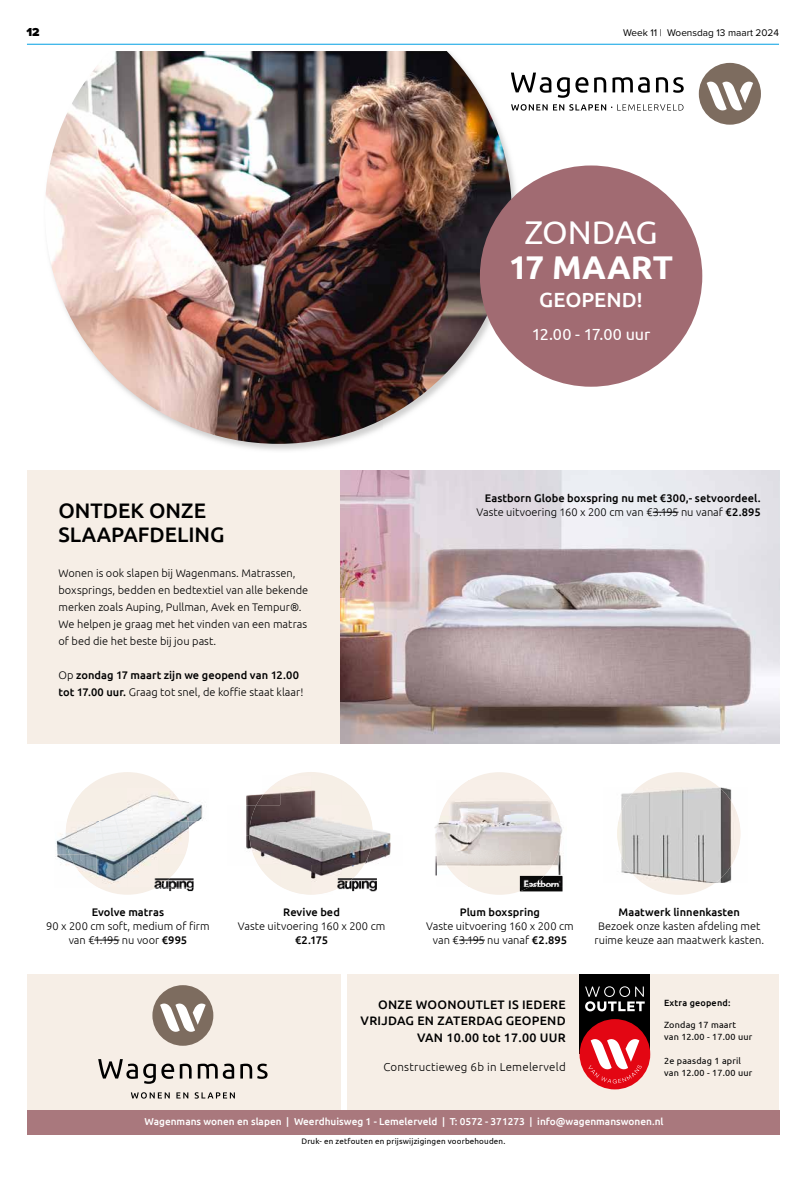
<style>
.page{position:relative;width:806px;height:1177px;background:#fff}
.page>*{position:absolute;margin:0;border:0;box-sizing:border-box;transform-origin:0 0}
.t1{font:700 32.8px "Ubuntu";color:#fff}
.t2{font:32.8px "Ubuntu";letter-spacing:-.025em;color:#fff}
.t3{font:500 21px/24px "Ubuntu";color:#000}
.t4{font:500 20.5px "Ubuntu";color:#fff}
.t5{font:16.1px "Ubuntu";letter-spacing:-.005em;color:#fff}
.t6{font:500 12.3px/16.7px "Ubuntu";letter-spacing:.02em;color:#000;text-align:right}
.t7{font:900 12px "Proxima Nova";color:#000}
.t8{font:300 11.5px "Ubuntu";letter-spacing:.02em;color:#000}
.t9{font:300 11px/17px "Ubuntu";color:#000;text-align:center}
.t10{font:500 11px/17px "Ubuntu";color:#000}
.t11{font:500 10px "Ubuntu";color:#fff}
.t12{font:10px "Proxima Nova";color:#000}
.t13{font:9px/12px "Ubuntu";letter-spacing:.02em;color:#000}
.t14{font:500 9px "Ubuntu";letter-spacing:.02em;color:#000}
.t15{font:8px "Ubuntu";letter-spacing:.02em;color:#000}
.s1{font-weight:300}
.s2{font-weight:500}
</style>
<div class="page">
<hr style="left:27px;top:44px;width:751px;height:1px;background:#009fe3">
<img style="left:45px;top:51px;width:466px;height:393px">
<div style="left:479px;top:165px;width:222px;height:222px;background:#a16b72;border-radius:50%"></div>
<div style="left:698px;top:63px;width:62px;height:62px;background:#7d6c5f;border-radius:50%"></div>
<svg style="left:706px;top:81px;width:46px;height:30px"></svg>
<svg style="left:511px;top:104px;width:172px;height:7px"></svg>
<svg style="left:510px;top:73px;width:59px;height:25px"></svg>
<svg style="left:575px;top:77px;width:31px;height:16px"></svg>
<svg style="left:612px;top:77px;width:37px;height:16px"></svg>
<svg style="left:656px;top:77px;width:27px;height:16px"></svg>
<div style="left:27px;top:470px;width:320px;height:273px;background:#f6eee6"></div>
<img style="left:340px;top:470px;width:438px;height:273px">
<div style="left:66px;top:772px;width:123px;height:122px;background:#f6eee6;border-radius:50%"></div>
<div style="left:616px;top:772px;width:124px;height:122px;background:#f6eee6;border-radius:50%"></div>
<img style="left:189px;top:804px;width:14px;height:17px">
<img style="left:55px;top:833px;width:11px;height:21px">
<img style="left:189px;top:821px;width:9px;height:6px">
<img style="left:57px;top:854px;width:12px;height:12px">
<img style="left:66px;top:788px;width:123px;height:66px">
<img style="left:69px;top:854px;width:85px;height:33px">
<div style="left:437px;top:772px;width:123px;height:122px;background:#f6eee6;border-radius:50%"></div>
<img style="left:434px;top:825px;width:3px;height:26px">
<img style="left:560px;top:824px;width:3px;height:19px">
<img style="left:435px;top:851px;width:5px;height:25px">
<img style="left:558px;top:851px;width:5px;height:35px">
<img style="left:440px;top:781px;width:118px;height:35px">
<img style="left:437px;top:816px;width:123px;height:35px">
<img style="left:440px;top:851px;width:90px;height:35px">
<img style="left:530px;top:851px;width:28px;height:24px">
<img style="left:246px;top:794px;width:10px;height:11px">
<img style="left:246px;top:805px;width:3px;height:30px">
<img style="left:372px;top:827px;width:19px;height:34px">
<img style="left:246px;top:835px;width:3px;height:14px">
<img style="left:352px;top:878px;width:25px;height:14px">
<img style="left:256px;top:780px;width:24px;height:25px">
<img style="left:280px;top:775px;width:62px;height:30px">
<img style="left:342px;top:780px;width:24px;height:25px">
<img style="left:249px;top:805px;width:123px;height:59px">
<img style="left:258px;top:864px;width:22px;height:22px">
<img style="left:280px;top:864px;width:62px;height:30px">
<img style="left:342px;top:864px;width:22px;height:12px">
<div style="left:27px;top:974px;width:313px;height:135px;background:#f6eee6"></div>
<div style="left:27px;top:1109px;width:751px;height:25px;background:#a9787d"></div>
<div style="left:347px;top:974px;width:431px;height:135px;background:#f6eee6"></div>
<div style="left:152px;top:985px;width:61px;height:60px;background:#7d6c5f;border-radius:50%"></div>
<svg style="left:160px;top:1003px;width:45px;height:29px"></svg>
<svg style="left:98px;top:1059px;width:76px;height:24px"></svg>
<svg style="left:180px;top:1063px;width:11px;height:15px"></svg>
<svg style="left:198px;top:1063px;width:19px;height:15px"></svg>
<svg style="left:223px;top:1063px;width:11px;height:15px"></svg>
<svg style="left:240px;top:1063px;width:27px;height:15px"></svg>
<svg style="left:131px;top:1092px;width:39px;height:6px"></svg>
<svg style="left:176px;top:1092px;width:12px;height:6px"></svg>
<svg style="left:194px;top:1092px;width:41px;height:6px"></svg>
<div style="left:579px;top:974px;width:70px;height:80px;background:#000"></div>
<svg style="left:585px;top:986px;width:59px;height:25px"></svg>
<div style="left:579px;top:1019px;width:70px;height:70px;background:#e30613;border-radius:50%"></div>
<svg style="left:588px;top:1039px;width:53px;height:44px"></svg>
<svg style="left:652px;top:512px;width:26px;height:1px"></svg>
<svg style="left:459px;top:939px;width:25px;height:1px"></svg>
<svg style="left:94px;top:939px;width:25px;height:1px"></svg>
<img style="left:616px;top:787px;width:124px;height:95px">
<img style="left:154px;top:887px;width:39px;height:4px">
<img style="left:171px;top:878px;width:22px;height:9px">
<img style="left:154px;top:878px;width:17px;height:9px">
<img style="left:337px;top:878px;width:39px;height:13px">
<img style="left:337px;top:876px;width:18px;height:12px">
<img style="left:531px;top:886px;width:31px;height:5px">
<svg style="left:519px;top:886px;width:12px;height:5px"></svg>
<img style="left:543px;top:875px;width:19px;height:11px">
<img style="left:519px;top:875px;width:24px;height:11px">
<p class="t7" style="left:26px;top:23px;width:15px">12</p>
<p class="t12" style="left:622px;top:25px;width:157px">Week 11 | Woensdag 13 maart 2024</p>
<h1 class="t2" style="left:524px;top:212px;width:134px">ZONDAG</h1>
<h1 class="t1" style="left:508px;top:247px;width:166px">17 MAART</h1>
<h3 class="t4" style="left:539px;top:286px;width:105px">GEOPEND!</h3>
<h3 class="t5" style="left:531px;top:324px;width:120px">12.00 - 17.00 uur</h3>
<h2 class="t3" style="left:58px;top:498px;width:167px">ONTDEK ONZE<br>SLAAPAFDELING</h2>
<p class="t10" style="left:476px;top:490px;width:285px;line-height:14px;text-align:right">Eastborn Globe boxspring nu met €300,- setvoordeel.<br><span class="s1">Vaste uitvoering 160 x 200 cm van €3.195 nu vanaf</span> €2.895</p>
<p class="t9" style="left:58px;top:564px;width:251px;text-align:left">Wonen is ook slapen bij Wagenmans. Matrassen, boxsprings, bedden en bedtextiel van alle bekende merken zoals Auping, Pullman, Avek en Tempur®.<br>We helpen je graag met het vinden van een matras of bed die het beste bij jou past.</p>
<p class="t10" style="left:58px;top:666px;width:246px"><span class="s1">Op</span> zondag 17 maart zijn we geopend van 12.00 tot 17.00 uur. <span class="s1">Graag tot snel, de koffie staat klaar!</span></p>
<p class="t10" style="left:92px;top:902px;width:74px">Evolve matras</p>
<p class="t9" style="left:46px;top:918px;width:165px;line-height:14px">90 x 200 cm soft, medium of firm van €1.195 nu voor <span class="s2">€995</span></p>
<p class="t10" style="left:283px;top:902px;width:58px">Revive bed</p>
<p class="t9" style="left:238px;top:917px;width:149px">Vaste uitvoering 160 x 200 cm</p>
<p class="t10" style="left:295px;top:930px;width:35px">€2.175</p>
<p class="t10" style="left:459px;top:902px;width:82px">Plum boxspring</p>
<p class="t9" style="left:426px;top:918px;width:149px;line-height:14px">Vaste uitvoering 160 x 200 cm van €3.195 nu vanaf <span class="s2">€2.895</span></p>
<p class="t6" style="left:360px;top:995px;width:206px">ONZE WOONOUTLET IS IEDERE<br>VRIJDAG EN ZATERDAG GEOPEND<br>VAN 10.00 tot 17.00 UUR</p>
<p class="t8" style="left:383px;top:1059px;width:184px">Constructieweg 6b in Lemelerveld</p>
<p class="t10" style="left:618px;top:902px;width:123px">Maatwerk linnenkasten</p>
<p class="t9" style="left:594px;top:918px;width:171px;line-height:14px">Bezoek onze kasten afdeling met ruime keuze aan maatwerk kasten.</p>
<p class="t14" style="left:663px;top:997px;width:68px">Extra geopend:</p>
<p class="t13" style="left:663px;top:1018px;width:90px">Zondag 17 maart van 12.00 - 17.00 uur</p>
<p class="t13" style="left:663px;top:1054px;width:90px">2e paasdag 1 april van 12.00 - 17.00 uur</p>
<p class="t11" style="left:144px;top:1115px;width:520px">Wagenmans wonen en slapen | Weerdhuisweg 1 - Lemelerveld | T: 0572 - 371273 | info@wagenmanswonen.nl</p>
<p class="t15" style="left:301px;top:1136px;width:205px">Druk- en zetfouten en prijswijzigingen voorbehouden.</p>
</div>
